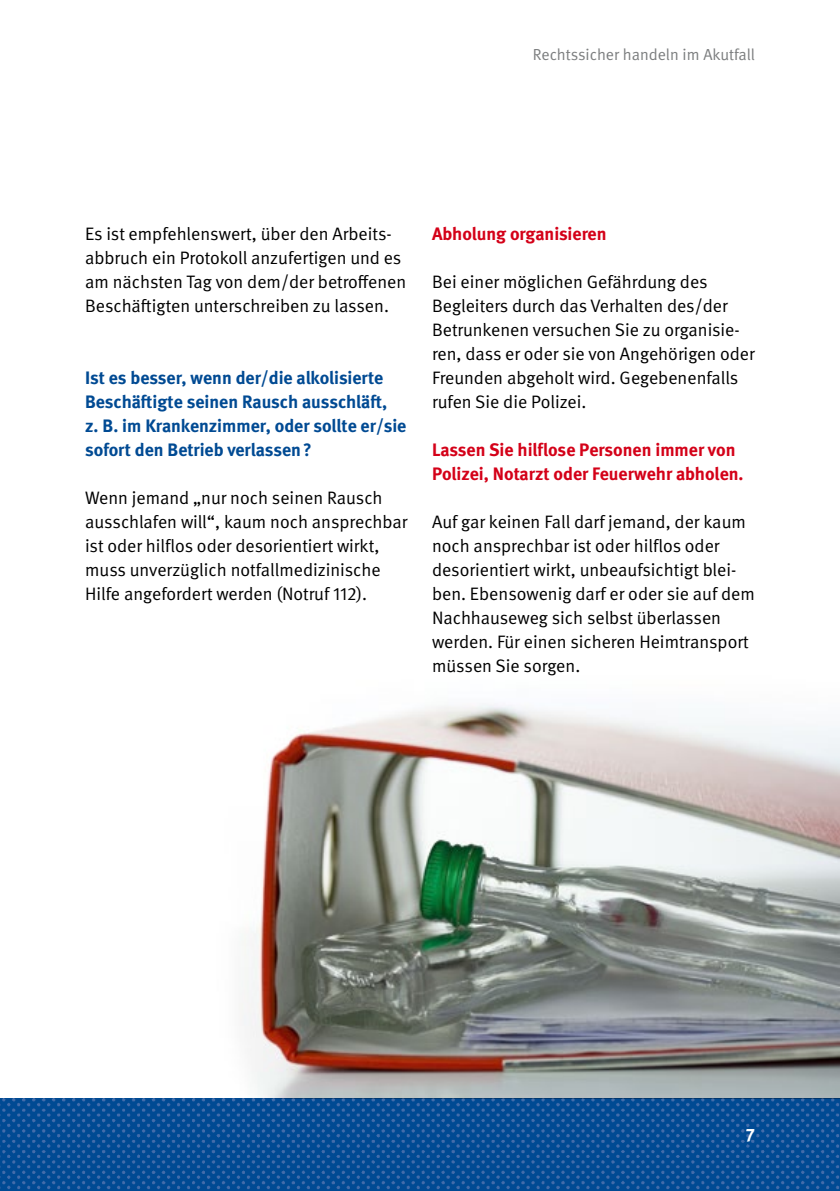
<style>
.page{position:relative;width:840px;height:1191px;background:#fff}
.page>*{position:absolute;margin:0;border:0;box-sizing:border-box;transform-origin:0 0}
.Grundschrift{font:18px/24px "DGUV Meta";color:#000}
.Grundschrift_bold{font:700 18px/24px "DGUV Meta";color:#004a93}
.Grundschrift-2{font:700 18px/24px "DGUV Meta";color:#d40118}
.Zwischentitel{font:700 18px "DGUV Meta";color:#fff}
.Ueberschrift{font:16px "DGUV Meta";color:#7c7e7f}
</style>
<div class="page">
<img style="left:0;top:1098px;width:839px;height:93px">
<img style="left:239px;top:704px;width:600px;height:394px">
<p class="Ueberschrift" style="left:532px;top:45px;width:223px">Rechtssicher handeln im Akutfall</p>
<p class="Grundschrift" style="left:85px;top:222px;width:322px">Es ist empfehlenswert, über den Arbeits&shy;abbruch ein Protokoll anzufertigen und es am nächsten Tag von dem/der betroffenen Beschäftigten unterschreiben zu lassen.</p>
<p class="Grundschrift_bold" style="left:85px;top:366px;width:322px">Ist es besser, wenn der/die alkolisierte Beschäftigte seinen Rausch ausschläft,<br>z. B. im Krankenzimmer, oder sollte er/sie sofort den Betrieb verlassen?</p>
<p class="Grundschrift" style="left:85px;top:486px;width:323px">Wenn jemand „nur noch seinen Rausch ausschlafen will“, kaum noch ansprechbar ist oder hilflos oder desorientiert wirkt, muss unverzüglich notfallmedizinische Hilfe angefordert werden (Notruf 112).</p>
<p class="Grundschrift-2" style="left:432px;top:222px;width:176px">Abholung organisieren</p>
<p class="Grundschrift" style="left:432px;top:270px;width:324px">Bei einer möglichen Gefährdung des Begleiters durch das Verhalten des/der Betrunkenen versuchen Sie zu organisie&shy;ren, dass er oder sie von Angehörigen oder Freunden abgeholt wird. Gegebenenfalls rufen Sie die Polizei.</p>
<p class="Grundschrift-2" style="left:432px;top:438px;width:313px">Lassen Sie hilflose Personen immer von<br>Polizei, Notarzt oder Feuerwehr abholen.</p>
<p class="Grundschrift" style="left:432px;top:510px;width:324px">Auf gar keinen Fall darf jemand, der kaum noch ansprechbar ist oder hilflos oder desorientiert wirkt, unbeaufsichtigt blei&shy;ben. Ebensowenig darf er oder sie auf dem Nachhauseweg sich selbst überlassen werden. Für einen sicheren Heimtransport müssen Sie sorgen.</p>
<p class="Zwischentitel" style="left:745px;top:1123px;width:10px">7</p>
</div>
